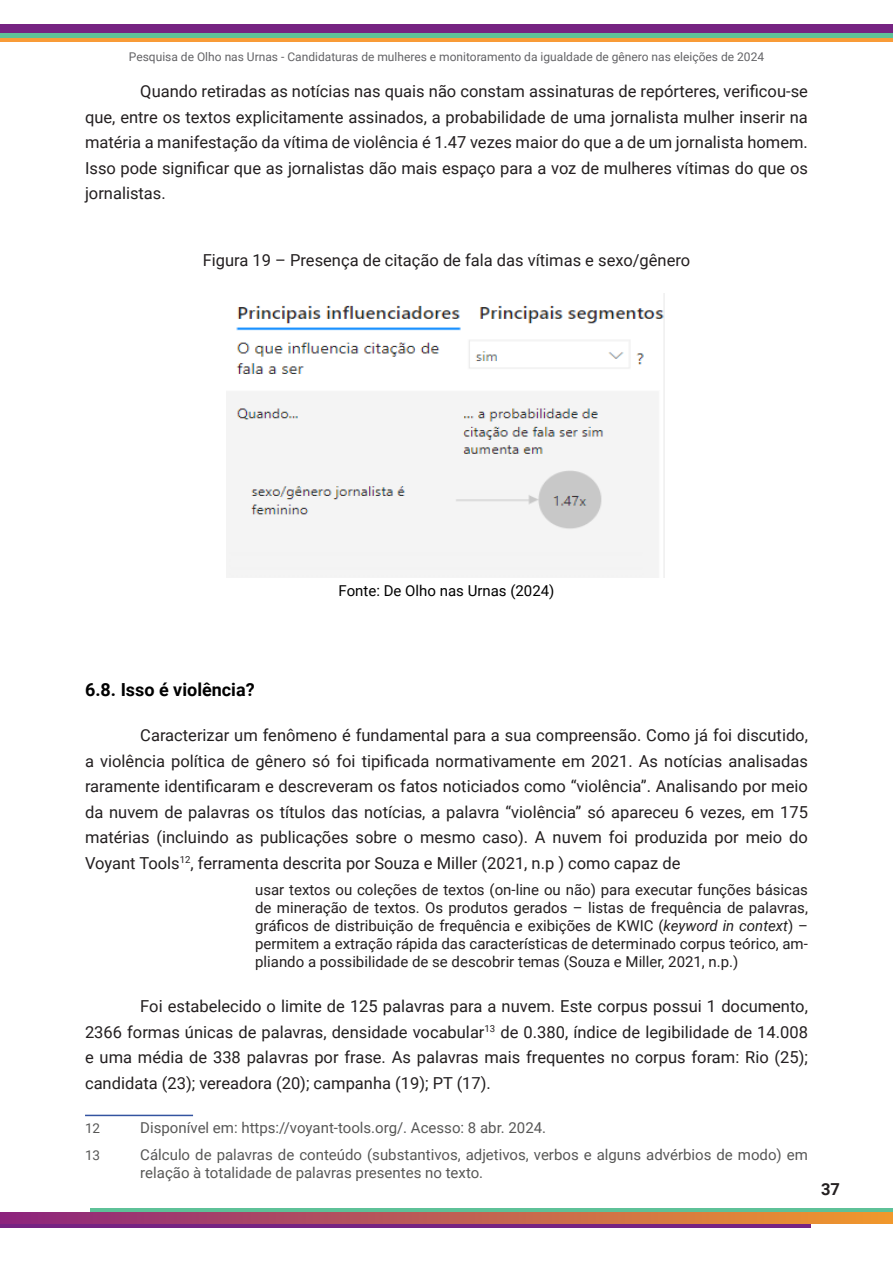
<style>
.page{position:relative;width:893px;height:1263px;background:#fff}
.page>*{position:absolute;margin:0;border:0;box-sizing:border-box;transform-origin:0 0}
.t1{font:700 18px "Roboto";color:#000}
.t2{font:16.5px/25.5px "Roboto";color:#231f20;text-align:justify}
.t3{font:700 16.5px "Roboto";color:#231f20}
.t4{font:15px/18px "Roboto";color:#231f20;text-align:justify}
.t5{font:15px/18px "Roboto";color:#575756}
.t6{font:15px "Roboto";color:#000}
.t7{font:13.5px "Roboto";color:#575756}
.t8{font:12px "Roboto";color:#636366}
.s1{font-style:italic}
</style>
<div class="page">
<div style="left:0;top:28px;width:893px;height:13px;background:#f89b38"></div>
<svg style="left:0;top:32px;width:893px;height:6px;fill:#5ec198"></svg>
<div style="left:90px;top:1208px;width:803px;height:10px;background:#5ec198"></div>
<div style="left:0;top:24px;width:893px;height:8px;background:#762382"></div>
<svg style="left:0;top:1223px;width:810px;height:4px;fill:#762382"></svg>
<svg style="left:0;top:1212px;width:893px;height:11px"></svg>
<img style="left:227px;top:293px;width:438px;height:285px">
<hr style="left:85px;top:1115px;width:108px;height:1px;background:#3353a0">
<p class="t8" style="left:129px;top:48px;width:637px">Pesquisa de Olho nas Urnas - Candidaturas de mulheres e monitoramento da igualdade de gênero nas eleições de 2024</p>
<p class="t2" style="left:85px;top:78px;width:724px;text-indent:55px">Quando retiradas as notícias nas quais não constam assinaturas de repórteres, verificou-se que, entre os textos explicitamente assinados, a probabilidade de uma jornalista mulher inserir na matéria a manifestação da vítima de violência é 1.47 vezes maior do que a de um jornalista homem.<br>Isso pode significar que as jornalistas dão mais espaço para a voz de mulheres vítimas do que os jornalistas.</p>
<p class="t2" style="left:203px;top:247px;width:489px">Figura 19 – Presença de citação de fala das vítimas e sexo/gênero</p>
<p class="t6" style="left:339px;top:580px;width:217px">Fonte: De Olho nas Urnas (2024)</p>
<p class="t1" style="left:85px;top:677px;width:171px">6.8. Isso é violência?</p>
<p class="t2" style="left:85px;top:722px;width:724px;text-indent:55px">Caracterizar um fenômeno é fundamental para a sua compreensão. Como já foi discutido, a violência política de gênero só foi tipificada normativamente em 2021. As notícias analisadas raramente identificaram e descreveram os fatos noticiados como “violência”. Analisando por meio da nuvem de palavras os títulos das notícias, a palavra “violência” só apareceu 6 vezes, em 175 matérias (incluindo as publicações sobre o mesmo caso). A nuvem foi produzida por meio do Voyant Tools<sup>12</sup>, ferramenta descrita por Souza e Miller (2021, n.p ) como capaz de</p>
<p class="t4" style="left:255px;top:880px;width:554px">usar textos ou coleções de textos (on-line ou não) para executar funções básicas de mineração de textos. Os produtos gerados – listas de frequência de palavras, gráficos de distribuição de frequência e exibições de KWIC (<span class="s1">keyword in context</span>) – permitem a extração rápida das características de determinado corpus teórico, am&shy;pliando a possibilidade de se descobrir temas (Souza e Miller, 2021, n.p.)</p>
<p class="t2" style="left:85px;top:993px;width:724px;text-indent:55px">Foi estabelecido o limite de 125 palavras para a nuvem. Este corpus possui 1 documento, 2366 formas únicas de palavras, densidade vocabular<sup>13</sup> de 0.380, índice de legibilidade de 14.008 e uma média de 338 palavras por frase. As palavras mais frequentes no corpus foram: Rio (25); candidata (23); vereadora (20); campanha (19); PT (17).</p>
<p class="t7" style="left:85px;top:1119px;width:17px">12</p>
<p class="t5" style="left:140px;top:1118px;width:407px">Disponível em: https://voyant-tools.org/. Acesso: 8 abr. 2024.</p>
<p class="t7" style="left:85px;top:1146px;width:17px">13</p>
<p class="t5" style="left:140px;top:1145px;width:669px">Cálculo de palavras de conteúdo (substantivos, adjetivos, verbos e alguns advérbios de modo) em relação à totalidade de palavras presentes no texto.</p>
<p class="t3" style="left:821px;top:1177px;width:20px">37</p>
</div>
